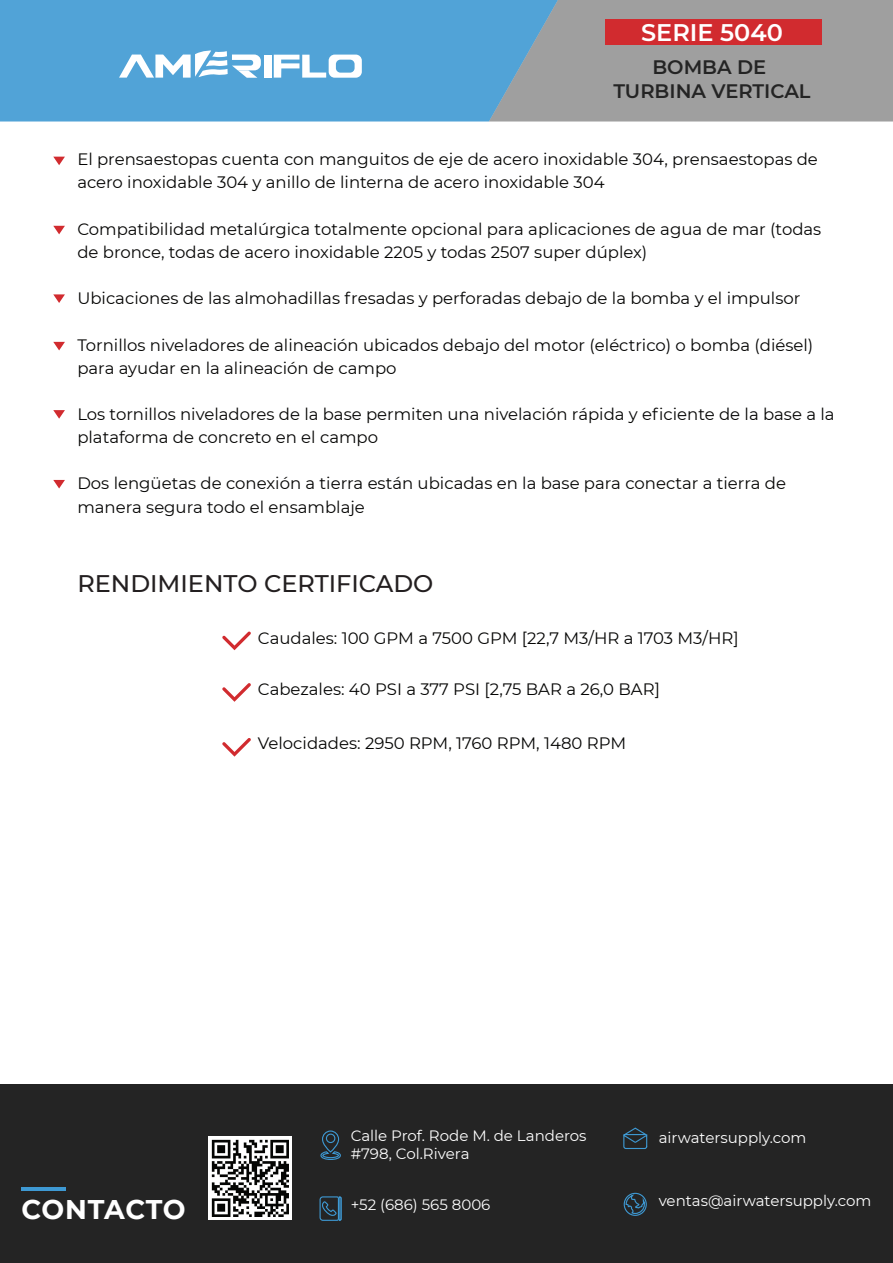
<style>
.page{position:relative;width:893px;height:1263px;background:#fff}
.page>*{position:absolute;margin:0;border:0;box-sizing:border-box;transform-origin:0 0}
.t1{font:700 27px "Montserrat";letter-spacing:.02em;color:#fff}
.t2{font:500 24px "Montserrat";color:#231f20}
.t3{font:600 24px "Montserrat";color:#fff}
.t4{font:600 19.5px/23.4px "Montserrat";color:#242424;text-align:center}
.t5{font:16.5px/23.1px "Montserrat";color:#050504}
.t6{font:15px/18px "Montserrat";color:#fff}
</style>
<div class="page">
<div style="left:0;top:1084px;width:893px;height:179px;background:#242424"></div>
<hr style="left:21px;top:1187px;width:45px;height:3px;background:#3e99d3">
<svg style="left:320px;top:1130px;width:21px;height:30px"></svg>
<svg style="left:319px;top:1196px;width:23px;height:25px"></svg>
<svg style="left:623px;top:1127px;width:25px;height:22px"></svg>
<div style="left:624px;top:1193px;width:23px;height:23px;border:1px solid #3e99d3;border-radius:50%"></div>
<svg style="left:625px;top:1194px;width:21px;height:20px"></svg>
<img style="left:208px;top:1136px;width:83px;height:83px">
<svg style="left:53px;top:157px;width:12px;height:8px"></svg>
<svg style="left:53px;top:226px;width:12px;height:8px"></svg>
<svg style="left:53px;top:294px;width:12px;height:9px"></svg>
<svg style="left:53px;top:342px;width:12px;height:8px"></svg>
<svg style="left:53px;top:410px;width:12px;height:9px"></svg>
<svg style="left:53px;top:480px;width:12px;height:8px"></svg>
<div style="left:0;top:0;width:489px;height:122px;background:#51a3d7"></div>
<svg style="left:489px;top:0;width:404px;height:122px;fill:#9f9f9f"></svg>
<div style="left:605px;top:19px;width:217px;height:26px;background:#d12b2f"></div>
<div style="left:264px;top:55px;width:7px;height:23px;background:#fff"></div>
<svg style="left:274px;top:55px;width:88px;height:23px"></svg>
<svg style="left:119px;top:50px;width:142px;height:28px"></svg>
<svg style="left:222px;top:632px;width:29px;height:18px"></svg>
<svg style="left:222px;top:683px;width:29px;height:19px"></svg>
<svg style="left:222px;top:738px;width:29px;height:19px"></svg>
<h2 class="t3" style="left:641px;top:15px;width:143px">SERIE 5040</h2>
<p class="t4" style="left:613px;top:55px;width:199px">BOMBA DE<br>TURBINA VERTICAL</p>
<p class="t5" style="left:77px;top:147px;width:742px">El prensaestopas cuenta con manguitos de eje de acero inoxidable 304, prensaestopas de acero inoxidable 304 y anillo de linterna de acero inoxidable 304</p>
<p class="t5" style="left:77px;top:217px;width:745px">Compatibilidad metalúrgica totalmente opcional para aplicaciones de agua de mar (todas de bronce, todas de acero inoxidable 2205 y todas 2507 super dúplex)</p>
<p class="t5" style="left:77px;top:286px;width:724px">Ubicaciones de las almohadillas fresadas y perforadas debajo de la bomba y el impulsor</p>
<p class="t5" style="left:77px;top:333px;width:738px">Tornillos niveladores de alineación ubicados debajo del motor (eléctrico) o bomba (diésel) para ayudar en la alineación de campo</p>
<p class="t5" style="left:77px;top:402px;width:759px">Los tornillos niveladores de la base permiten una nivelación rápida y eficiente de la base a la plataforma de concreto en el campo</p>
<p class="t5" style="left:77px;top:471px;width:710px">Dos lengüetas de conexión a tierra están ubicadas en la base para conectar a tierra de manera segura todo el ensamblaje</p>
<h2 class="t2" style="left:77px;top:567px;width:358px">RENDIMIENTO CERTIFICADO</h2>
<p class="t5" style="left:258px;top:626px;width:482px">Caudales: 100 GPM a 7500 GPM [22,7 M3/HR a 1703 M3/HR]</p>
<p class="t5" style="left:258px;top:677px;width:403px">Cabezales: 40 PSI a 377 PSI [2,75 BAR a 26,0 BAR]</p>
<p class="t5" style="left:258px;top:731px;width:370px">Velocidades: 2950 RPM, 1760 RPM, 1480 RPM</p>
<h1 class="t1" style="left:21px;top:1190px;width:166px">CONTACTO</h1>
<p class="t6" style="left:351px;top:1126px;width:237px">Calle Prof. Rode M. de Landeros #798, Col.Rivera</p>
<p class="t6" style="left:351px;top:1195px;width:141px">+52 (686) 565 8006</p>
<p class="t6" style="left:659px;top:1128px;width:149px">airwatersupply.com</p>
<p class="t6" style="left:659px;top:1191px;width:214px">ventas@airwatersupply.com</p>
</div>
